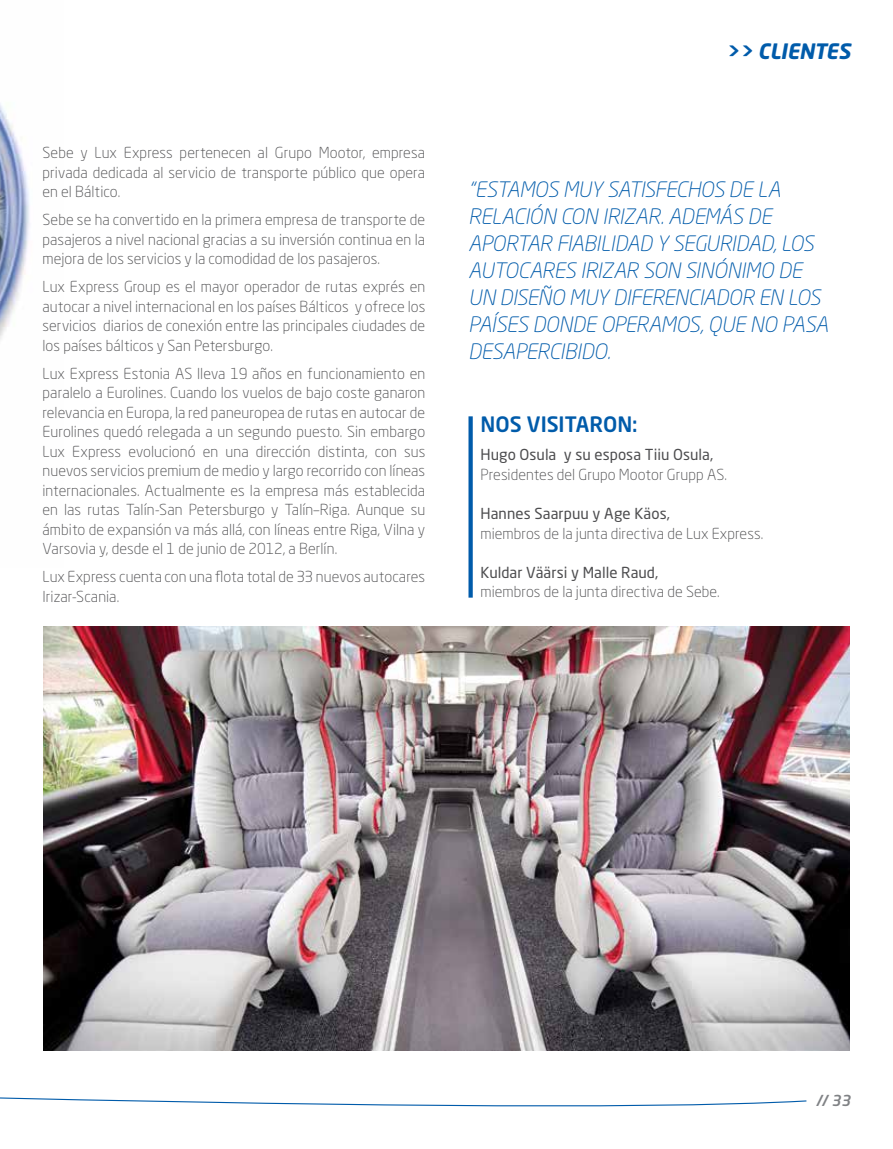
<style>
.page{position:relative;width:893px;height:1149px;background:#fff}
.page>*{position:absolute;margin:0;border:0;box-sizing:border-box;transform-origin:0 0}
.t1{font:italic 300 21px/27px "Neo Sans Std";letter-spacing:-.015em;color:#005baa}
.t2{font:500 21px "Neo Sans Std";color:#005baa}
.t3{font:italic 700 21px "Neo Sans Std";color:#005baa}
.t4{font:300 15px/19.5px "Neo Sans Std";letter-spacing:.005em;color:#4d4d4f;text-align:justify}
.t5{font:15px "Neo Sans Std";letter-spacing:.005em;color:#4d4d4f}
.t6{font:italic 500 15px "Neo Sans Std";color:#808285}
</style>
<div class="page">
<svg style="left:0;top:1097px;width:807px;height:10px"></svg>
<img style="left:0;top:103px;width:30px;height:237px">
<img style="left:43px;top:626px;width:807px;height:423px">
<div style="left:468px;top:416px;width:5px;height:181px;background:#005baa"></div>
<p class="t4" style="left:43px;top:143px;width:384px">Sebe y Lux Express pertenecen al Grupo Mootor, empresa privada dedicada al servicio de transporte público que opera en el Báltico.</p>
<p class="t4" style="left:43px;top:210px;width:384px">Sebe se ha convertido en la primera empresa de transporte de pasajeros a nivel nacional gracias a su inversión continua en la mejora de los servicios y la comodidad de los pasajeros.</p>
<p class="t4" style="left:43px;top:277px;width:384px">Lux Express Group es el mayor operador de rutas exprés en autocar a nivel internacional en los países Bálticos y ofrece los servicios diarios de conexión entre las principales ciudades de los países bálticos y San Petersburgo.</p>
<p class="t4" style="left:43px;top:363px;width:384px">Lux Express Estonia AS lleva 19 años en funcionamiento en paralelo a Eurolines. Cuando los vuelos de bajo coste ganaron relevancia en Europa, la red paneuropea de rutas en autocar de Eurolines quedó relegada a un segundo puesto. Sin embargo Lux Express evolucionó en una dirección distinta, con sus nuevos servicios premium de medio y largo recorrido con líneas internacionales. Actualmente es la empresa más establecida en las rutas Talín-San Petersburgo y Talín–Riga. Aunque su ámbito de expansión va más allá, con líneas entre Riga, Vilna y Varsovia y, desde el 1 de junio de 2012, a Berlín.</p>
<p class="t4" style="left:43px;top:567px;width:384px">Lux Express cuenta con una flota total de 33 nuevos autocares<br>Irizar-Scania.</p>
<h1 class="t3" style="left:725px;top:37px;width:126px">&gt;&gt; CL IENTES</h1>
<h1 class="t1" style="left:468px;top:175px;width:361px">“ESTAMOS MUY SATISFECHOS DE L A<br>REL ACIÓN CON IRIZAR. ADEMÁS DE<br>APORTAR FIABILI DAD Y SEGURIDAD, L OS<br>AUTOCARES IRIZAR SON SINÓNIMO DE<br>UN DISEÑO MUY DIFERENCIADOR EN L OS<br>PAÍSES DONDE OPERAMOS, QUE NO PASA<br>DESAPERCIBIDO.</h1>
<h1 class="t2" style="left:480px;top:411px;width:159px">NOS VISITARON:</h1>
<p class="t5" style="left:480px;top:445px;width:234px">Hugo Osula y su esposa Tiiu Osula,</p>
<p class="t4" style="left:480px;top:464px;width:248px">Presidentes del Grupo Mootor Grupp AS.</p>
<p class="t5" style="left:480px;top:504px;width:191px">Hannes Saarpuu y Age Käos,</p>
<p class="t4" style="left:480px;top:523px;width:284px">miembros de la junta directiva de Lux Express.</p>
<p class="t5" style="left:480px;top:562px;width:179px">Kuldar Väärsi y Malle Raud,</p>
<p class="t4" style="left:480px;top:581px;width:241px">miembros de la junta directiva de Sebe.</p>
<p class="t6" style="left:816px;top:1090px;width:36px">// 33</p>
</div>
